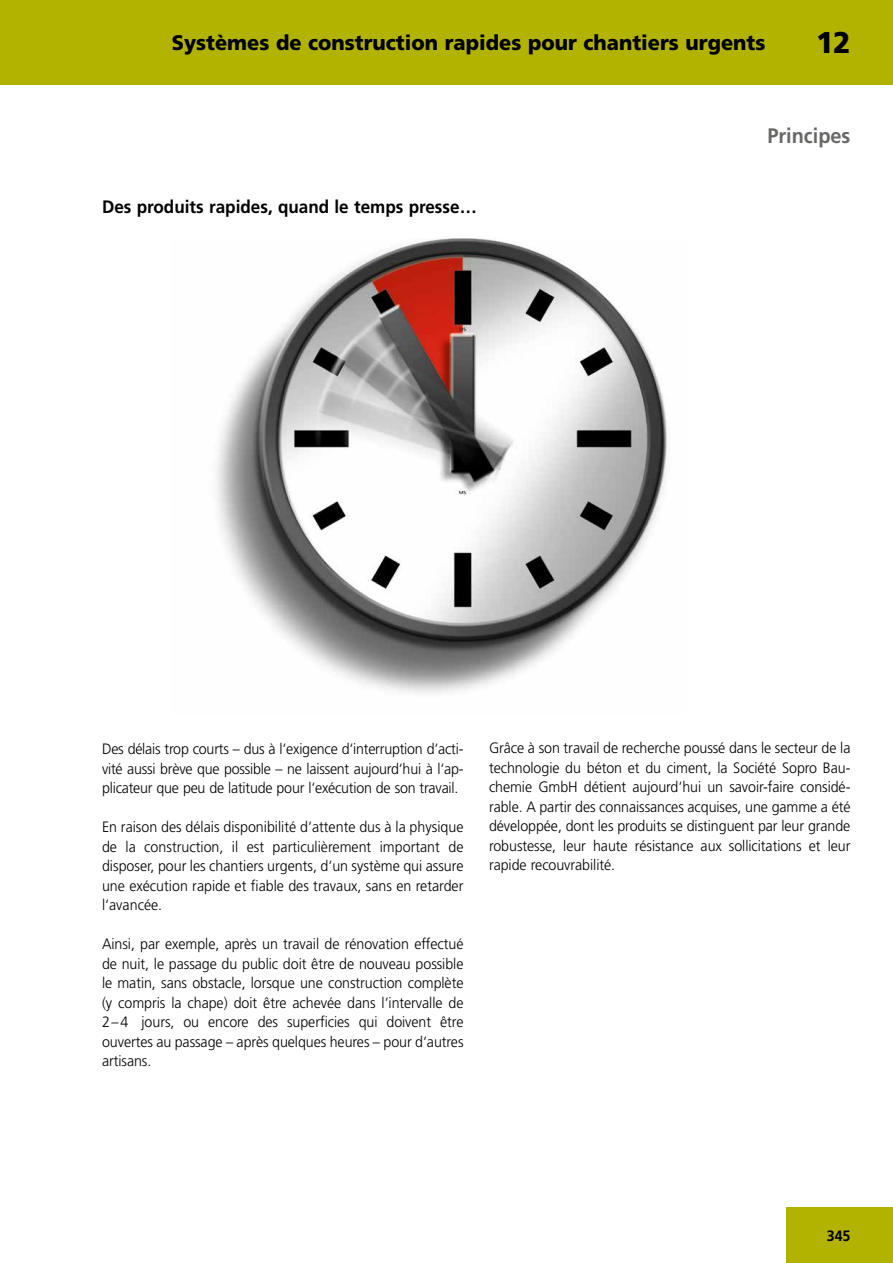
<style>
.page{position:relative;width:893px;height:1263px;background:#fff}
.page>*{position:absolute;margin:0;border:0;box-sizing:border-box;transform-origin:0 0}
.t1{font:900 30px "Frutiger LT";color:#000;scale:.95 1}
.t2{font:900 21px "Frutiger LT";color:#000;scale:.95 1}
.t3{font:700 21px "Frutiger LT";color:#686867;scale:.95 1}
.t4{font:700 18px "Frutiger LT";color:#000;scale:.95 1}
.t5{font:300 15px/19.5px "Frutiger LT";letter-spacing:-.005em;color:#000;text-align:justify;scale:.95 1}
.t6{font:700 15px "Frutiger LT";color:#000;scale:.95 1}
</style>
<div class="page">
<div style="left:0;top:0;width:893px;height:85px;background:#b1b300"></div>
<div style="left:787px;top:1208px;width:106px;height:55px;background:#b1b300"></div>
<img style="left:217px;top:238px;width:451px;height:455px">
<h2 class="t2" style="left:172px;top:30px;width:626px">Systèmes de construction rapides pour chantiers urgents</h2>
<h1 class="t1" style="left:816px;top:24px;width:37px">12</h1>
<p class="t4" style="left:102px;top:197px;width:396px">Des produits rapides, quand le temps presse…</p>
<h2 class="t3" style="left:767px;top:124px;width:89px">Principes</h2>
<p class="t5" style="left:102px;top:739px;width:382px">Des délais trop courts – dus à l‘exigence d‘interruption d‘acti&shy;vité aussi brève que possible – ne laissent aujourd‘hui à l‘ap&shy;plicateur que peu de latitude pour l‘exécution de son travail.</p>
<p class="t5" style="left:102px;top:817px;width:382px">En raison des délais disponibilité d‘attente dus à la physique de la construction, il est particulièrement important de disposer, pour les chantiers urgents, d‘un système qui assure une exécution rapide et fiable des travaux, sans en retarder l‘avancée.</p>
<p class="t5" style="left:102px;top:934px;width:382px">Ainsi, par exemple, après un travail de rénovation effectué de nuit, le passage du public doit être de nouveau possible le matin, sans obstacle, lorsque une construction complète (y compris la chape) doit être achevée dans l‘intervalle de 2–4 jours, ou encore des superficies qui doivent être ouvertes au passage – après quelques heures – pour d‘autres artisans.</p>
<p class="t5" style="left:489px;top:738px;width:382px">Grâce à son travail de recherche poussé dans le secteur de la technologie du béton et du ciment, la Société Sopro Bau&shy;chemie GmbH détient aujourd‘hui un savoir-faire considé&shy;rable. A partir des connaissances acquises, une gamme a été développée, dont les produits se distinguent par leur grande robustesse, leur haute résistance aux sollicitations et leur rapide recouvrabilité.</p>
<p class="t6" style="left:827px;top:1226px;width:26px">345</p>
</div>
